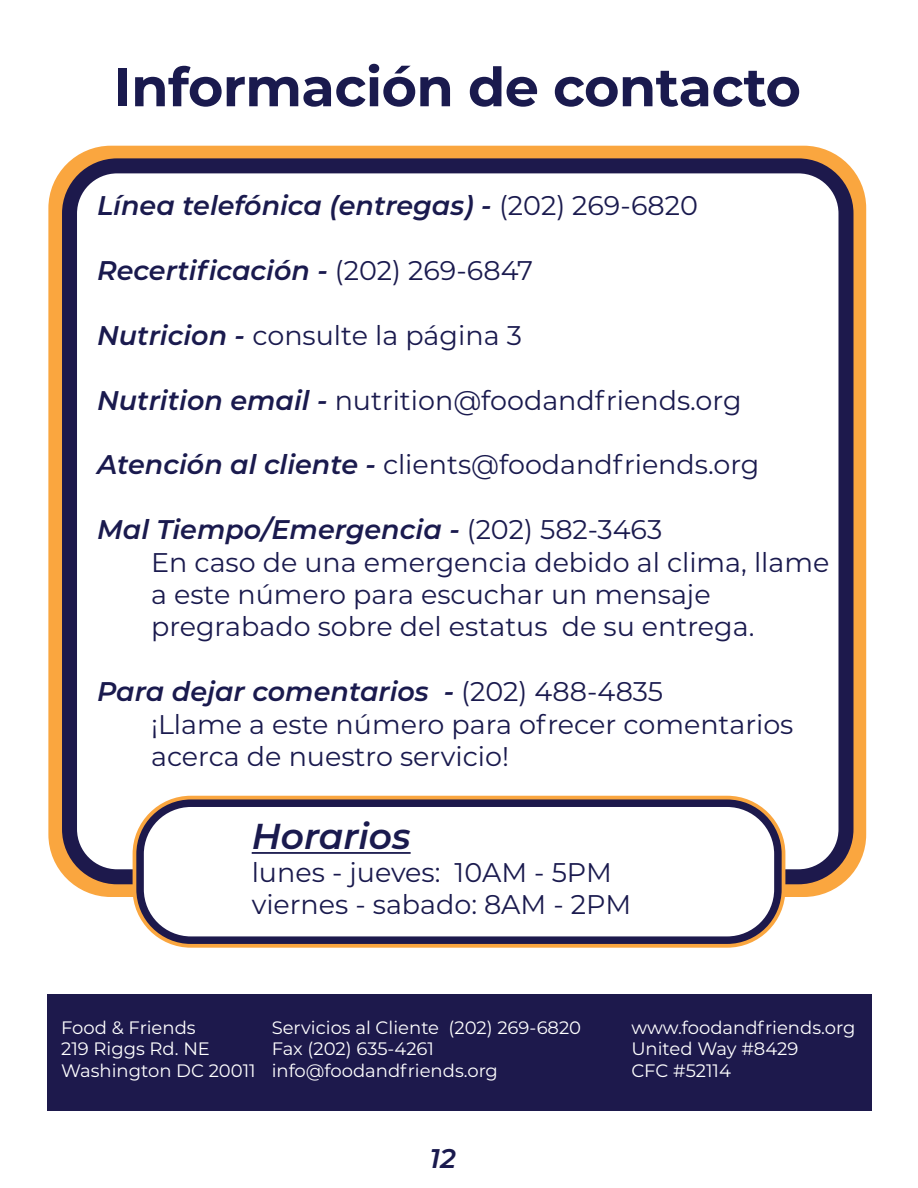
<style>
.page{position:relative;width:918px;height:1188px;background:#fff}
.page>*{position:absolute;margin:0;border:0;box-sizing:border-box;transform-origin:0 0}
.t1{font:700 54px "Montserrat";letter-spacing:-.01em;color:#1a1a4e}
.t2{font:italic 600 36px "Montserrat";color:#1a1a4e}
.t3{font:27px "Montserrat";color:#1a1a4e}
.t4{font:italic 600 27px "Montserrat";color:#1a1a4e}
.t5{font:18px "Montserrat";color:#fff}
.s1{font-weight:400;font-style:normal}
.s2{font-weight:600;font-style:italic}
</style>
<div class="page">
<div style="left:47px;top:995px;width:824px;height:116px;background:#1d194c"></div>
<div style="left:48px;top:146px;width:818px;height:751px;border:30px solid #faa63f;border-radius:48px"></div>
<div style="left:70px;top:166px;width:776px;height:711px;background:#fff;border-radius:48px"></div>
<div style="left:62px;top:158px;width:791px;height:726px;border:15px solid #1d194c;border-radius:48px"></div>
<div style="left:133px;top:796px;width:652px;height:152px;border:15px solid #faa63f;border-radius:51px"></div>
<div style="left:140px;top:803px;width:638px;height:137px;background:#fff;border-radius:51px"></div>
<div style="left:136px;top:799px;width:646px;height:145px;border:8px solid #1d194c;border-radius:51px"></div>
<hr style="left:252px;top:852px;width:159px;height:2px;background:#1a1a4e">
<p class="t1" style="left:114px;top:48px;width:688px">Información de contacto</p>
<p class="t4" style="left:97px;top:186px;width:602px">Línea telefónica (entregas) - <span class="s1">(202) 269-6820</span></p>
<p class="t4" style="left:97px;top:251px;width:438px">Recertificación - <span class="s1">(202) 269-6847</span></p>
<p class="t3" style="left:97px;top:317px;width:426px"><span class="s2">Nutricion -</span> consulte la página 3</p>
<p class="t3" style="left:97px;top:381px;width:646px"><span class="s2">Nutrition email -</span> nutrition@foodandfriends.org</p>
<p class="t3" style="left:97px;top:446px;width:664px"><span class="s2">Atención al cliente -</span> clients@foodandfriends.org</p>
<p class="t4" style="left:97px;top:510px;width:567px">Mal Tiempo/Emergencia - <span class="s1">(202) 582-3463</span></p>
<p class="t3" style="left:151px;top:543px;width:680px">En caso de una emergencia debido al clima, llame</p>
<p class="t3" style="left:151px;top:576px;width:561px">a este número para escuchar un mensaje</p>
<p class="t3" style="left:151px;top:608px;width:605px">pregrabado sobre del estatus de su entrega.</p>
<p class="t4" style="left:97px;top:672px;width:568px">Para dejar comentarios - <span class="s1">(202) 488-4835</span></p>
<p class="t3" style="left:151px;top:705px;width:644px">¡Llame a este número para ofrecer comentarios</p>
<p class="t3" style="left:151px;top:738px;width:360px">acerca de nuestro servicio!</p>
<p class="t2" style="left:252px;top:811px;width:160px">Horarios</p>
<p class="t3" style="left:252px;top:854px;width:362px">lunes - jueves: 10AM - 5PM</p>
<p class="t3" style="left:252px;top:886px;width:381px">viernes - sabado: 8AM - 2PM</p>
<p class="t5" style="left:61px;top:1015px;width:136px">Food &amp; Friends</p>
<p class="t5" style="left:61px;top:1036px;width:150px">219 Riggs Rd. NE</p>
<p class="t5" style="left:61px;top:1058px;width:196px">Washington DC 20011</p>
<p class="t5" style="left:272px;top:1015px;width:311px">Servicios al Cliente (202) 269-6820</p>
<p class="t5" style="left:272px;top:1036px;width:164px">Fax (202) 635-4261</p>
<p class="t5" style="left:272px;top:1058px;width:228px">info@foodandfriends.org</p>
<p class="t4" style="left:430px;top:1139px;width:28px">12</p>
<p class="t5" style="left:631px;top:1015px;width:225px">www.foodandfriends.org</p>
<p class="t5" style="left:631px;top:1036px;width:168px">United Way #8429</p>
<p class="t5" style="left:631px;top:1058px;width:101px">CFC #52114</p>
</div>
